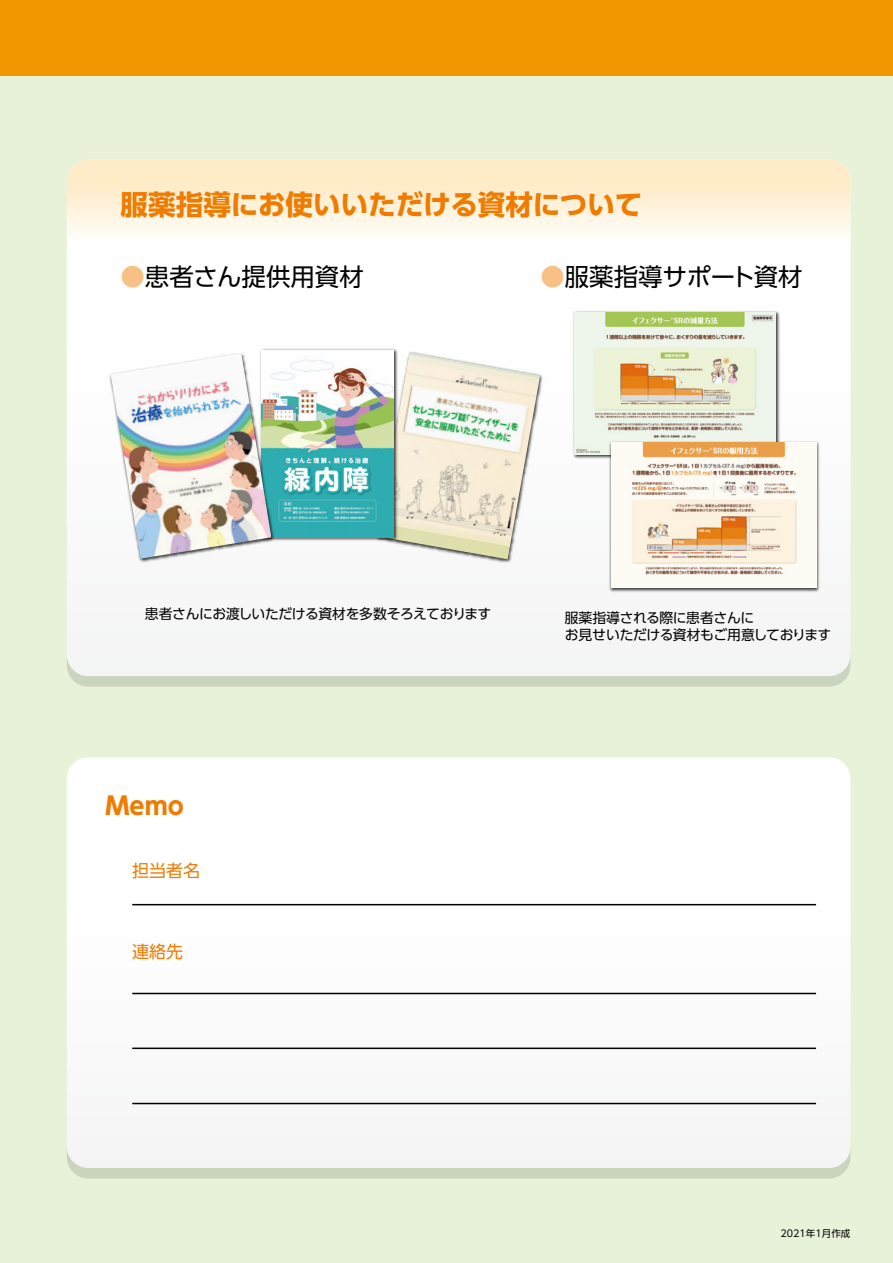
<style>
.page{position:relative;width:893px;height:1263px;background:#e8f2d9}
.page>*{position:absolute;margin:0;border:0;box-sizing:border-box;transform-origin:0 0}
.t1{font:700 27.6px "UD Shin Go Pro";letter-spacing:-.005em;color:#ef7c00}
.t2{font:24.45px "UD Shin Go Pro";color:#000}
.t3{font:700 24.45px "UD Shin Go Pro";color:#ef7c00}
.t4{font:16.95px "UD Shin Go Pro";color:#ef7c00}
.t5{font:13.8px/16.6px "UD Shin Go Pro";letter-spacing:-.03em;color:#000}
.t6{font:9.6px "UD Shin Go Pro";color:#000}
.s1{color:#f8c084}
</style>
<div class="page">
<svg style="left:70px;top:676px;width:777px;height:11px"></svg>
<div style="left:67px;top:245px;width:783px;height:431px;background:#fafafa"></div>
<div style="left:70px;top:1168px;width:777px;height:10px;background:#cad4be"></div>
<div style="left:67px;top:757px;width:783px;height:411px;background:#fdfdfd"></div>
<svg style="left:67px;top:160px;width:783px;height:85px"></svg>
<hr style="left:132px;top:904px;width:684px;height:1px;background:#000">
<hr style="left:132px;top:993px;width:684px;height:1px;background:#000">
<hr style="left:132px;top:1047px;width:684px;height:2px;background:#000">
<hr style="left:132px;top:1103px;width:684px;height:1px;background:#000">
<div style="left:0;top:0;width:893px;height:76px;background:#f39700"></div>
<img style="left:572px;top:309px;width:209px;height:151px">
<img style="left:574px;top:313px;width:201px;height:141px">
<img style="left:608px;top:440px;width:214px;height:153px">
<img style="left:612px;top:443px;width:204px;height:144px">
<div style="left:374px;top:349px;width:172px;height:216px;background:#f9fafa"></div>
<img style="left:377px;top:352px;width:163px;height:207px">
<img style="left:258px;top:347px;width:142px;height:196px">
<img style="left:277px;top:350px;width:117px;height:187px">
<img style="left:108px;top:350px;width:169px;height:214px">
<img style="left:111px;top:353px;width:160px;height:206px">
<h1 class="t1" style="left:121px;top:182px;width:523px">服薬指導にお使いいただける資材について</h1>
<h2 class="t2" style="left:121px;top:257px;width:245px"><span class="s1">●</span>患者さん提供用資材</h2>
<h2 class="t2" style="left:540px;top:257px;width:264px"><span class="s1">●</span>服薬指導サポート資材</h2>
<p class="t5" style="left:145px;top:605px;width:348px">患者さんにお渡しいただける資材を多数そろえております</p>
<p class="t5" style="left:565px;top:609px;width:268px">服薬指導される際に患者さんに<br>お見せいただける資材もご用意しております</p>
<h2 class="t3" style="left:106px;top:785px;width:80px">Memo</h2>
<p class="t4" style="left:132px;top:856px;width:70px">担当者名</p>
<p class="t4" style="left:132px;top:937px;width:53px">連絡先</p>
<p class="t6" style="left:781px;top:1226px;width:71px">2021年1月作成</p>
</div>
